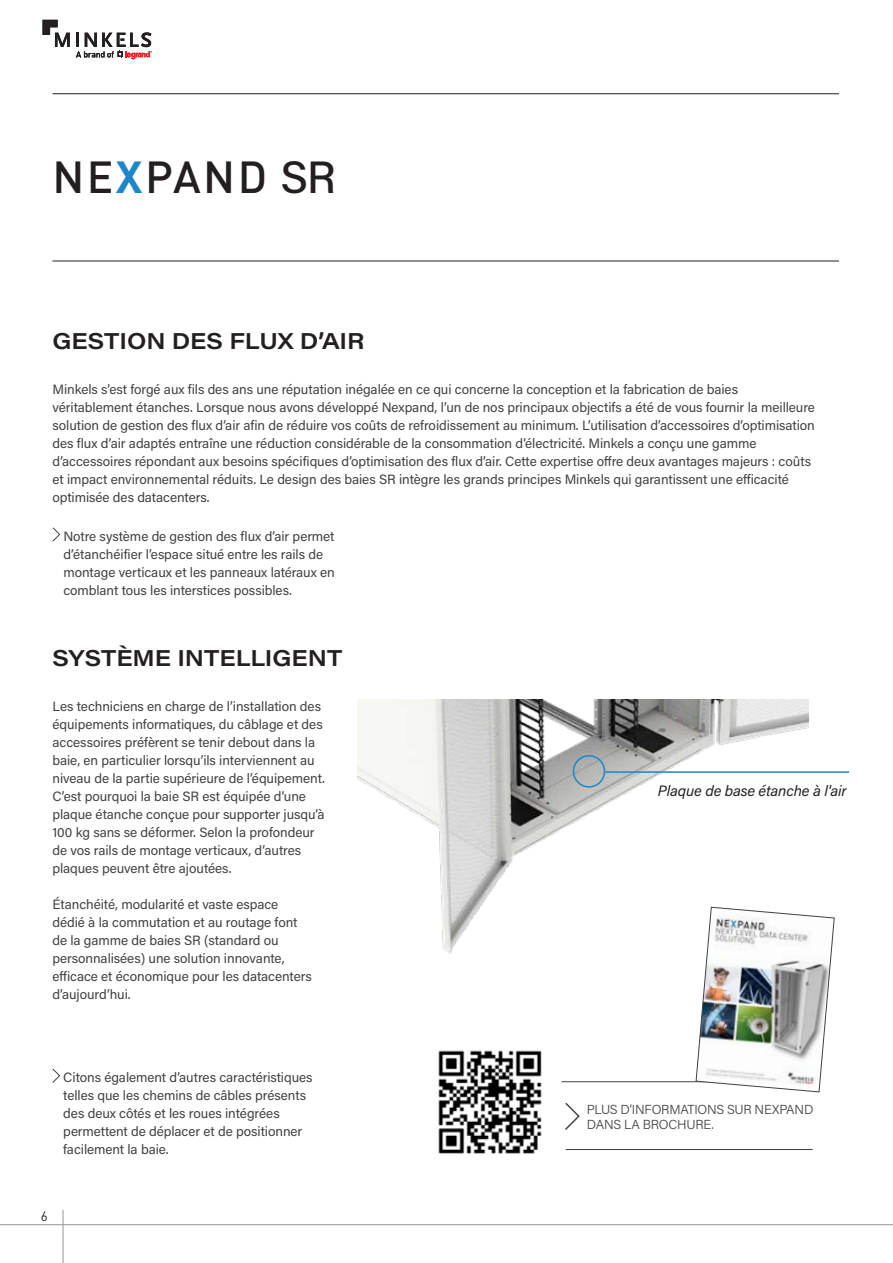
<style>
.page{position:relative;width:893px;height:1263px;background:#fff}
.page>*{position:absolute;margin:0;border:0;box-sizing:border-box;transform-origin:0 0}
.t1{font:500 44.25px "DIN Pro";letter-spacing:.055em;color:#231f20}
.t2{font:600 22.5px "Acumin Pro Wide";color:#231f20}
.t3{font:italic 15px "Acumin Pro";letter-spacing:-.01em;color:#231f20}
.t4{font:13.5px/18px "Acumin Pro";letter-spacing:-.005em;color:#414142}
.t5{font:13.5px "DIN Pro";color:#231f20}
.t6{font:300 13.05px/15px "Acumin Pro";letter-spacing:-.02em;color:#414142}
.s1{font-weight:700;color:#1c87c8}
.s2{font-family:"Acumin Pro";font-size:45.3px}
</style>
<div class="page">
<svg style="left:43px;top:20px;width:27px;height:27px"></svg>
<svg style="left:76px;top:32px;width:76px;height:27px"></svg>
<hr style="left:63px;top:1210px;width:1px;height:53px;background:#949698">
<hr style="left:0;top:1224px;width:893px;height:1px;background:#949698">
<hr style="left:52px;top:261px;width:787px;height:1px;background:#231f20">
<hr style="left:53px;top:93px;width:786px;height:1px;background:#231f20">
<img style="left:357px;top:699px;width:451px;height:255px">
<svg style="left:52px;top:527px;width:9px;height:15px"></svg>
<svg style="left:52px;top:1068px;width:9px;height:15px"></svg>
<div style="left:573px;top:755px;width:32px;height:32px;border:2px solid #1c87c8;border-radius:50%"></div>
<hr style="left:605px;top:771px;width:244px;height:2px;background:#1c87c8">
<img style="left:438px;top:1050px;width:104px;height:104px">
<hr style="left:561px;top:1081px;width:252px;height:1px;background:#414142">
<hr style="left:566px;top:1149px;width:247px;height:1px;background:#414142">
<svg style="left:565px;top:1102px;width:15px;height:28px"></svg>
<img style="left:696px;top:907px;width:138px;height:185px">
<h1 class="t1" style="left:52px;top:142px;width:285px">NE<span class="s1">X</span>PAND <span class="s2">SR</span></h1>
<h2 class="t2" style="left:52px;top:325px;width:314px">GESTION DES FLUX D’AIR</h2>
<p class="t4" style="left:52px;top:380px;width:764px">Minkels s’est forgé aux fils des ans une réputation inégalée en ce qui concerne la conception et la fabrication de baies véritablement étanches. Lorsque nous avons développé Nexpand, l’un de nos principaux objectifs a été de vous fournir la meilleure solution de gestion des flux d’air afin de réduire vos coûts de refroidissement au minimum. L’utilisation d’accessoires d’optimisation des flux d’air adaptés entraîne une réduction considérable de la consommation d’électricité. Minkels a conçu une gamme d’accessoires répondant aux besoins spécifiques d’optimisation des flux d’air. Cette expertise offre deux avantages majeurs : coûts et impact environnemental réduits. Le design des baies SR intègre les grands principes Minkels qui garantissent une efficacité optimisée des datacenters.</p>
<p class="t4" style="left:63px;top:526px;width:273px">Notre système de gestion des flux d’air permet d’étanchéifier l’espace situé entre les rails de montage verticaux et les panneaux latéraux en comblant tous les interstices possibles.</p>
<h2 class="t2" style="left:52px;top:642px;width:291px">SYSTÈME INTELLIGENT</h2>
<p class="t4" style="left:52px;top:697px;width:274px">Les techniciens en charge de l’installation des équipements informatiques, du câblage et des accessoires préfèrent se tenir debout dans la baie, en particulier lorsqu’ils interviennent au niveau de la partie supérieure de l’équipement.<br>C’est pourquoi la baie SR est équipée d’une plaque étanche conçue pour supporter jusqu’à 100 kg sans se déformer. Selon la profondeur de vos rails de montage verticaux, d’autres plaques peuvent être ajoutées.</p>
<p class="t4" style="left:52px;top:895px;width:261px">Étanchéité, modularité et vaste espace dédié à la commutation et au routage font de la gamme de baies SR (standard ou personnalisées) une solution innovante, efficace et économique pour les datacenters d’aujourd’hui.</p>
<p class="t4" style="left:63px;top:1067px;width:251px">Citons également d’autres caractéristiques telles que les chemins de câbles présents des deux côtés et les roues intégrées permettent de déplacer et de positionner facilement la baie.</p>
<p class="t5" style="left:41px;top:1205px;width:9px">6</p>
<p class="t3" style="left:658px;top:781px;width:190px">Plaque de base étanche à l'air</p>
<p class="t6" style="left:587px;top:1101px;width:228px">PLUS D’INFORMATIONS SUR NEXPAND<br>DANS LA BROCHURE.</p>
</div>
